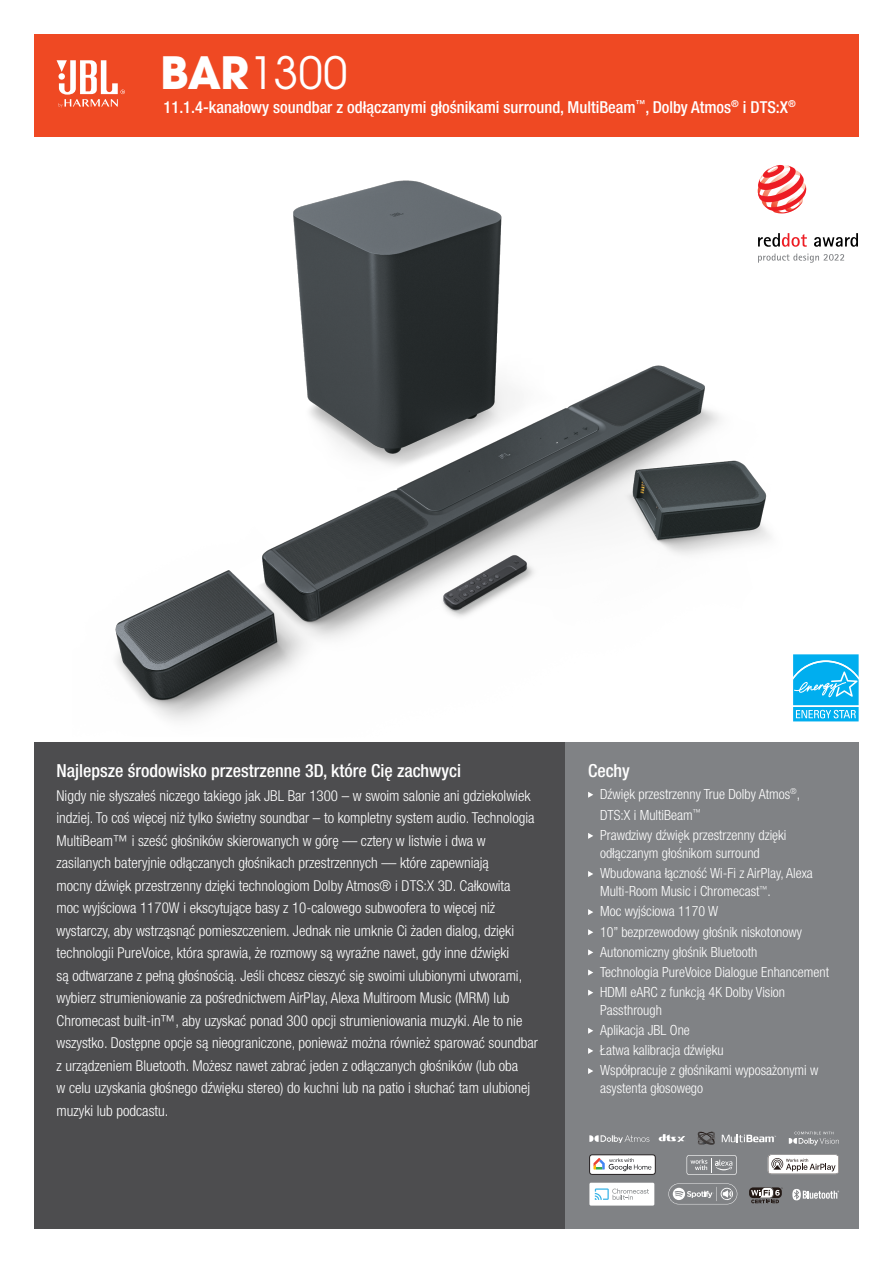
<style>
.page{position:relative;width:893px;height:1263px;background:#fff}
.page>*{position:absolute;margin:0;border:0;box-sizing:border-box;transform-origin:0 0}
.t1{font:49.05px "Avant Gard Goth EF";color:#fff}
.t2{font:500 condensed 18px "Helvetica Neue LT Pro";color:#fff}
.t3{font:500 condensed 16.5px "Helvetica Neue LT Pro";color:#fff}
.t4{font:300 condensed 15px/22.5px "Helvetica Neue LT Pro";color:#fff}
.t5{font:300 condensed 14.1px/20.1px "Helvetica Neue LT Pro";color:#fff}
.s1{font-weight:700}
</style>
<div class="page">
<div style="left:34px;top:742px;width:532px;height:487px;background:#4d4d4f"></div>
<div style="left:566px;top:742px;width:293px;height:487px;background:#808285"></div>
<svg style="left:588px;top:792px;width:5px;height:6px"></svg>
<svg style="left:588px;top:833px;width:5px;height:6px"></svg>
<svg style="left:588px;top:871px;width:5px;height:6px"></svg>
<svg style="left:588px;top:909px;width:5px;height:6px"></svg>
<svg style="left:588px;top:929px;width:5px;height:6px"></svg>
<svg style="left:588px;top:949px;width:5px;height:6px"></svg>
<svg style="left:588px;top:969px;width:5px;height:6px"></svg>
<svg style="left:588px;top:989px;width:5px;height:7px"></svg>
<svg style="left:588px;top:1028px;width:5px;height:6px"></svg>
<svg style="left:588px;top:1048px;width:5px;height:6px"></svg>
<svg style="left:588px;top:1068px;width:5px;height:6px"></svg>
<div style="left:34px;top:34px;width:825px;height:102px;background:#ef4923"></div>
<svg style="left:57px;top:60px;width:68px;height:48px"></svg>
<img style="left:115px;top:180px;width:655px;height:541px">
<svg style="left:793px;top:654px;width:66px;height:68px;background:#2fbcf1"></svg>
<div style="left:748px;top:156px;width:111px;height:117px;background:#fff"></div>
<svg style="left:758px;top:233px;width:49px;height:14px"></svg>
<svg style="left:814px;top:233px;width:44px;height:14px"></svg>
<svg style="left:758px;top:165px;width:48px;height:48px"></svg>
<svg style="left:758px;top:254px;width:86px;height:9px"></svg>
<svg style="left:697px;top:1132px;width:18px;height:13px"></svg>
<svg style="left:722px;top:1134px;width:54px;height:8px"></svg>
<svg style="left:789px;top:1132px;width:50px;height:13px"></svg>
<svg style="left:589px;top:1135px;width:60px;height:8px"></svg>
<div style="left:749px;top:1187px;width:24px;height:11px;background:#231915;border-radius:4px"></div>
<svg style="left:751px;top:1187px;width:32px;height:16px"></svg>
<svg style="left:668px;top:1183px;width:70px;height:21px"></svg>
<svg style="left:659px;top:1134px;width:26px;height:8px"></svg>
<svg style="left:686px;top:1155px;width:51px;height:20px"></svg>
<svg style="left:768px;top:1154px;width:71px;height:20px"></svg>
<svg style="left:792px;top:1189px;width:47px;height:11px"></svg>
<div style="left:589px;top:1183px;width:65px;height:22px;background:#fff;border-radius:2px"></div>
<svg style="left:595px;top:1188px;width:54px;height:12px"></svg>
<svg style="left:589px;top:1154px;width:67px;height:21px"></svg>
<h1 class="t1" style="left:161px;top:44px;width:189px"><span class="s1">BAR</span>1300</h1>
<p class="t3" style="left:163px;top:97px;width:634px">11.1.4-kanałowy soundbar z odłączanymi głośnikami surround, MultiBeam<sup>™</sup>, Dolby Atmos<sup>®</sup> i DTS:X<sup>®</sup></p>
<p class="t2" style="left:57px;top:760px;width:406px">Najlepsze środowisko przestrzenne 3D, które Cię zachwyci</p>
<p class="t4" style="left:57px;top:784px;width:483px">Nigdy nie słyszałeś niczego takiego jak JBL Bar 1300 – w swoim salonie ani gdziekolwiek indziej. To coś więcej niż tylko świetny soundbar – to kompletny system audio. Technologia MultiBeam™ i sześć głośników skierowanych w górę — cztery w listwie i dwa w zasilanych bateryjnie odłączanych głośnikach przestrzennych — które zapewniają<br>mocny dźwięk przestrzenny dzięki technologiom Dolby Atmos® i DTS:X 3D. Całkowita<br>moc wyjściowa 1170W i ekscytujące basy z 10-calowego subwoofera to więcej niż wystarczy, aby wstrząsnąć pomieszczeniem. Jednak nie umknie Ci żaden dialog, dzięki technologii PureVoice, która sprawia, że rozmowy są wyraźne nawet, gdy inne dźwięki<br>są odtwarzane z pełną głośnością. Jeśli chcesz cieszyć się swoimi ulubionymi utworami, wybierz strumieniowanie za pośrednictwem AirPlay, Alexa Multiroom Music (MRM) lub Chromecast built-in™, aby uzyskać ponad 300 opcji strumieniowania muzyki. Ale to nie wszystko. Dostępne opcje są nieograniczone, ponieważ można również sparować soundbar z urządzeniem Bluetooth. Możesz nawet zabrać jeden z odłączanych głośników (lub oba<br>w celu uzyskania głośnego dźwięku stereo) do kuchni lub na patio i słuchać tam ulubionej muzyki lub podcastu.</p>
<p class="t2" style="left:588px;top:760px;width:43px">Cechy</p>
<p class="t5" style="left:600px;top:784px;width:202px;line-height:20.5px">Dźwięk przestrzenny True Dolby Atmos<sup>®</sup>,<br>DTS:X i MultiBeam<sup>™<br></sup>Prawdziwy dźwięk przestrzenny dzięki</p>
<p class="t5" style="left:600px;top:843px;width:214px">odłączanym głośnikom surround<br>Wbudowana łączność Wi-Fi z AirPlay, Alexa</p>
<p class="t5" style="left:600px;top:881px;width:230px">Multi-Room Music i Chromecast<sup>™</sup>.<br>Moc wyjściowa 1170 W<br>10” bezprzewodowy głośnik niskotonowy Autonomiczny głośnik Bluetooth<br>Technologia PureVoice Dialogue Enhancement HDMI eARC z funkcją 4K Dolby Vision</p>
<p class="t5" style="left:600px;top:1000px;width:220px">Passthrough<br>Aplikacja JBL One<br>Łatwa kalibracja dźwięku<br>Współpracuje z głośnikami wyposażonymi w</p>
<p class="t5" style="left:600px;top:1078px;width:105px">asystenta głosowego</p>
</div>
